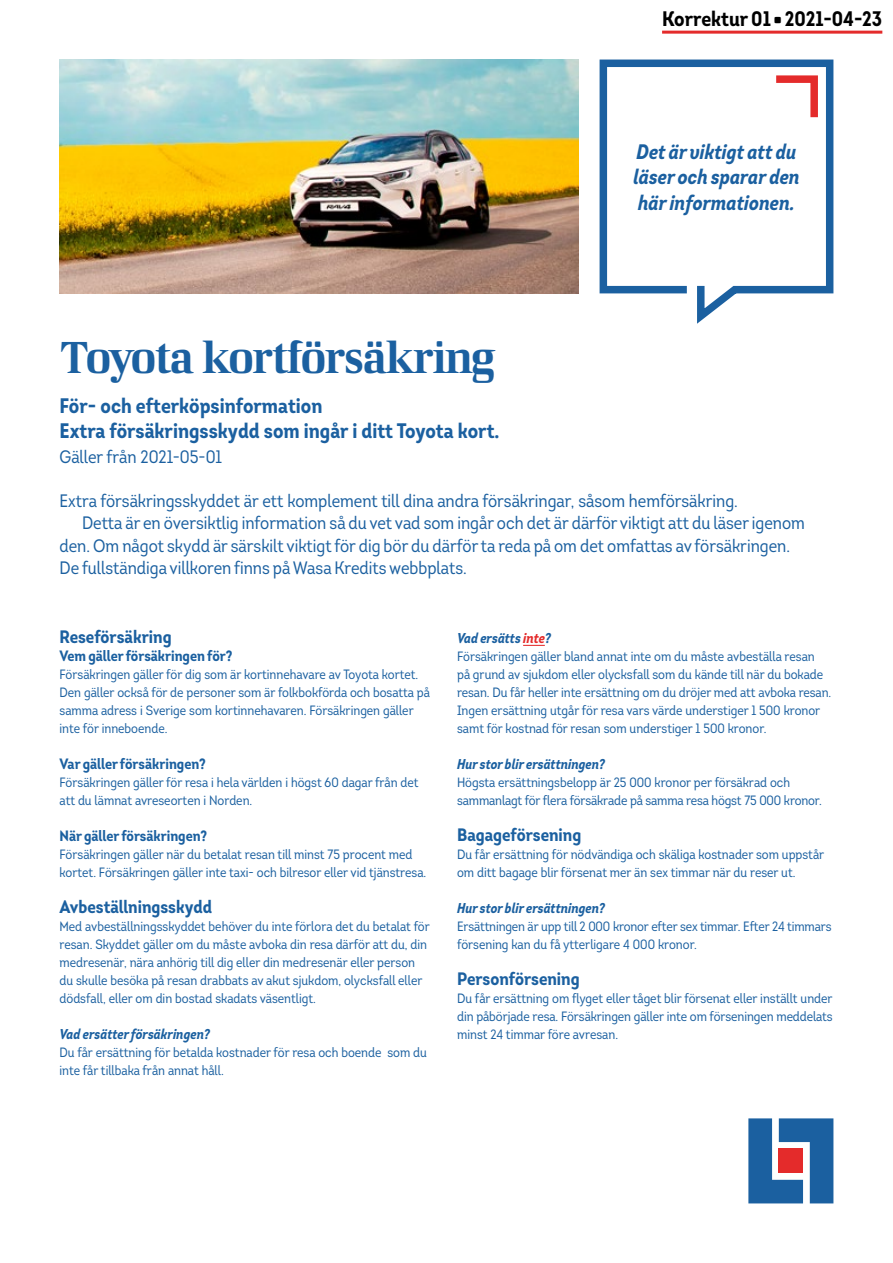
<style>
.page{position:relative;width:893px;height:1263px;background:#fff}
.page>*{position:absolute;margin:0;border:0;box-sizing:border-box;transform-origin:0 0}
.t1{font:45px "LF Rubrik 2";letter-spacing:-.045em;color:#1b60a0}
.t2{font:700 21px/25.5px "Intro Cond";color:#1b60a0}
.t3{font:italic 700 21px/25.5px "Intro Cond";color:#1b60a0}
.t4{font:700 21px "Intro Cond";color:#000}
.t5{font:18px "Intro Cond";color:#1b60a0}
.t6{font:700 18px "Intro Cond";color:#1b60a0}
.t7{font:700 15px "Intro Cond";color:#1b60a0}
.t8{font:italic 700 14.25px "Intro Cond";color:#1b60a0}
.t9{font:13.5px/18px "Intro Cond";color:#1b60a0}
.s1{font-family:"LF Rubrik 2";font-weight:400}
.s2{color:#e42b2b}
</style>
<div class="page">
<svg style="left:599px;top:59px;width:235px;height:265px"></svg>
<svg style="left:769px;top:72px;width:53px;height:53px"></svg>
<svg style="left:748px;top:1118px;width:85px;height:85px"></svg>
<div style="left:779px;top:1149px;width:24px;height:24px;background:#e42b2b"></div>
<hr style="left:662px;top:31px;width:220px;height:3px;background:#e42b2b">
<svg style="left:523px;top:645px;width:22px;height:1px"></svg>
<img style="left:60px;top:60px;width:518px;height:233px">
<h2 class="t4" style="left:662px;top:6px;width:222px">Korrektur 01 <span class="s1">•</span> 2021-04-23</h2>
<h2 class="t3" style="left:633px;top:139px;width:168px">Det är viktigt att du läser och sparar den här informationen.</h2>
<h1 class="t1" style="left:60px;top:329px;width:438px">Toyota kortförsäkring</h1>
<h2 class="t2" style="left:60px;top:393px;width:441px">För- och efterköpsinformation<br>Extra försäkringsskydd som ingår i ditt Toyota kort.</h2>
<h3 class="t5" style="left:60px;top:446px;width:164px">Gäller från 2021-05-01</h3>
<h3 class="t5" style="left:60px;top:490px;width:680px">Extra försäkringsskyddet är ett komplement till dina andra försäkringar, såsom hemförsäkring.</h3>
<h3 class="t5" style="left:82px;top:512px;width:724px">Detta är en översiktlig information så du vet vad som ingår och det är därför viktigt att du läser igenom</h3>
<h3 class="t5" style="left:60px;top:535px;width:732px">den. Om något skydd är särskilt viktigt för dig bör du därför ta reda på om det omfattas av försäkringen.</h3>
<h3 class="t5" style="left:60px;top:557px;width:409px">De fullständiga villkoren finns på Wasa Kredits webbplats.</h3>
<h3 class="t6" style="left:60px;top:625px;width:114px">Reseförsäkring</h3>
<p class="t7" style="left:60px;top:646px;width:175px">Vem gäller försäkringen för?</p>
<p class="t9" style="left:60px;top:665px;width:372px">Försäkringen gäller för dig som är kortinnehavare av Toyota kortet.<br>Den gäller också för de personer som är folkbokförda och bosatta på samma adress i Sverige som kortinnehavaren. Försäkringen gäller inte för inneboende.</p>
<p class="t7" style="left:60px;top:754px;width:148px">Var gäller försäkringen?</p>
<p class="t9" style="left:60px;top:773px;width:361px">Försäkringen gäller för resa i hela världen i högst 60 dagar från det att du lämnat avreseorten i Norden.</p>
<p class="t7" style="left:60px;top:826px;width:149px">När gäller försäkringen?</p>
<p class="t9" style="left:60px;top:845px;width:368px">Försäkringen gäller när du betalat resan till minst 75 procent med kortet. Försäkringen gäller inte taxi- och bilresor eller vid tjänstresa.</p>
<h3 class="t6" style="left:60px;top:895px;width:154px">Avbeställningsskydd</h3>
<p class="t9" style="left:60px;top:917px;width:372px">Med avbeställningsskyddet behöver du inte förlora det du betalat för resan. Skyddet gäller om du måste avboka din resa därför att du, din medresenär, nära anhörig till dig eller din medresenär eller person du skulle besöka på resan drabbats av akut sjukdom, olycksfall eller dödsfall, eller om din bostad skadats väsentligt.</p>
<p class="t8" style="left:60px;top:1025px;width:152px">Vad ersätter försäkringen?</p>
<p class="t9" style="left:60px;top:1043px;width:369px">Du får ersättning för betalda kostnader för resa och boende som du inte får tillbaka från annat håll.</p>
<p class="t8" style="left:457px;top:629px;width:95px">Vad ersätts <span class="s2">inte</span>?</p>
<p class="t9" style="left:457px;top:647px;width:376px">Försäkringen gäller bland annat inte om du måste avbeställa resan<br>på grund av sjukdom eller olycksfall som du kände till när du bokade resan. Du får heller inte ersättning om du dröjer med att avboka resan.<br>Ingen ersättning utgår för resa vars värde understiger 1 500 kronor samt för kostnad för resan som understiger 1 500 kronor.</p>
<p class="t8" style="left:457px;top:755px;width:149px">Hur stor blir ersättningen?</p>
<p class="t9" style="left:457px;top:773px;width:366px">Högsta ersättningsbelopp är 25 000 kronor per försäkrad och sammanlagt för flera försäkrade på samma resa högst 75 000 kronor.</p>
<h3 class="t6" style="left:457px;top:823px;width:126px">Bagageförsening</h3>
<p class="t9" style="left:457px;top:845px;width:369px">Du får ersättning för nödvändiga och skäliga kostnader som uppstår om ditt bagage blir försenat mer än sex timmar när du reser ut.</p>
<p class="t8" style="left:457px;top:899px;width:149px">Hur stor blir ersättningen?</p>
<p class="t9" style="left:457px;top:917px;width:376px">Ersättningen är upp till 2 000 kronor efter sex timmar. Efter 24 timmars försening kan du få ytterligare 4 000 kronor.</p>
<h3 class="t6" style="left:457px;top:967px;width:124px">Personförsening</h3>
<p class="t9" style="left:457px;top:989px;width:377px;text-align:justify">Du får ersättning om flyget eller tåget blir försenat eller inställt under din påbörjade resa. Försäkringen gäller inte om förseningen meddelats minst 24 timmar före avresan.</p>
</div>
